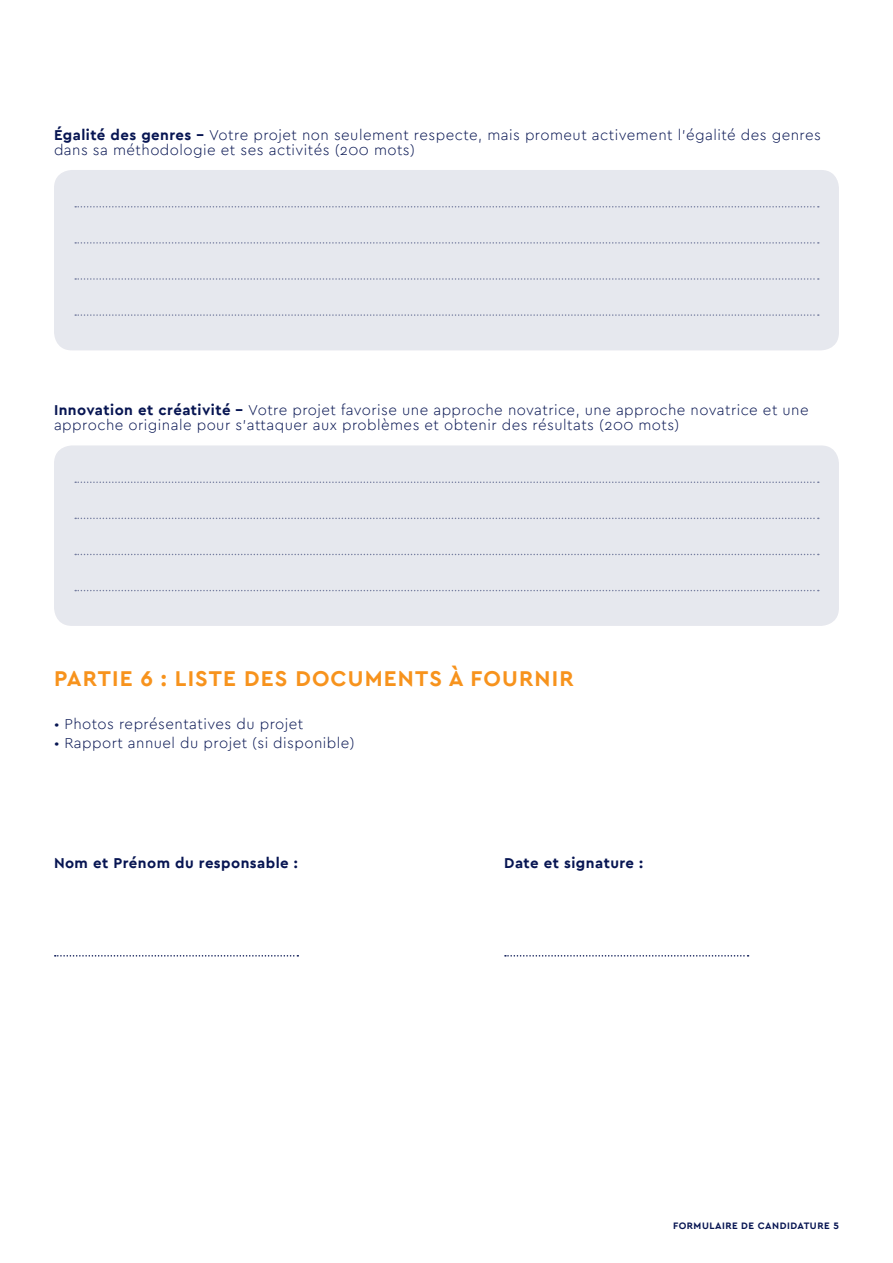
<style>
.page{position:relative;width:893px;height:1263px;background:#fff}
.page>*{position:absolute;margin:0;border:0;box-sizing:border-box;transform-origin:0 0}
.t1{font:700 22.5px "Cera PRO";letter-spacing:.05em;color:#f7931d}
.t2{font:300 15px/15px "Cera PRO";letter-spacing:.03em;color:#071552}
.t3{font:700 15px "Cera PRO";letter-spacing:.03em;color:#071552}
.t4{font:700 9.9px "Cera PRO";letter-spacing:.05em;color:#071552}
.s1{font-weight:700}
</style>
<div class="page">
<div style="left:54px;top:170px;width:785px;height:180px;background:#e6e8ee;border-radius:18px"></div>
<svg style="left:75px;top:206px;width:744px;height:2px"></svg>
<svg style="left:75px;top:242px;width:744px;height:2px"></svg>
<svg style="left:75px;top:278px;width:744px;height:2px"></svg>
<svg style="left:75px;top:314px;width:744px;height:2px"></svg>
<div style="left:54px;top:445px;width:785px;height:181px;background:#e6e8ee;border-radius:18px"></div>
<svg style="left:75px;top:481px;width:744px;height:2px"></svg>
<svg style="left:75px;top:518px;width:744px;height:1px"></svg>
<svg style="left:75px;top:554px;width:744px;height:1px"></svg>
<svg style="left:75px;top:590px;width:744px;height:1px"></svg>
<svg style="left:55px;top:955px;width:243px;height:1px"></svg>
<svg style="left:505px;top:955px;width:244px;height:1px"></svg>
<p class="t2" style="left:54px;top:126px;width:768px"><span class="s1">Égalité des genres -</span> Votre projet non seulement respecte, mais promeut activement l’égalité des genres dans sa méthodologie et ses activités (200 mots)</p>
<p class="t2" style="left:54px;top:402px;width:756px"><span class="s1">Innovation et créativité -</span> Votre projet favorise une approche novatrice, une approche novatrice et une approche originale pour s’attaquer aux problèmes et obtenir des résultats (200 mots)</p>
<p class="t1" style="left:54px;top:664px;width:521px">PARTIE 6 : LISTE DES DOCUMENTS À FOURNIR</p>
<p class="t2" style="left:54px;top:716px;width:251px">• Photos représentatives du projet</p>
<p class="t2" style="left:54px;top:735px;width:302px">• Rapport annuel du projet (si disponible)</p>
<p class="t3" style="left:54px;top:853px;width:245px">Nom et Prénom du responsable :</p>
<p class="t3" style="left:504px;top:853px;width:141px">Date et signature :</p>
<p class="t4" style="left:673px;top:1219px;width:167px">FORMULAIRE DE CANDIDATURE 5</p>
</div>
